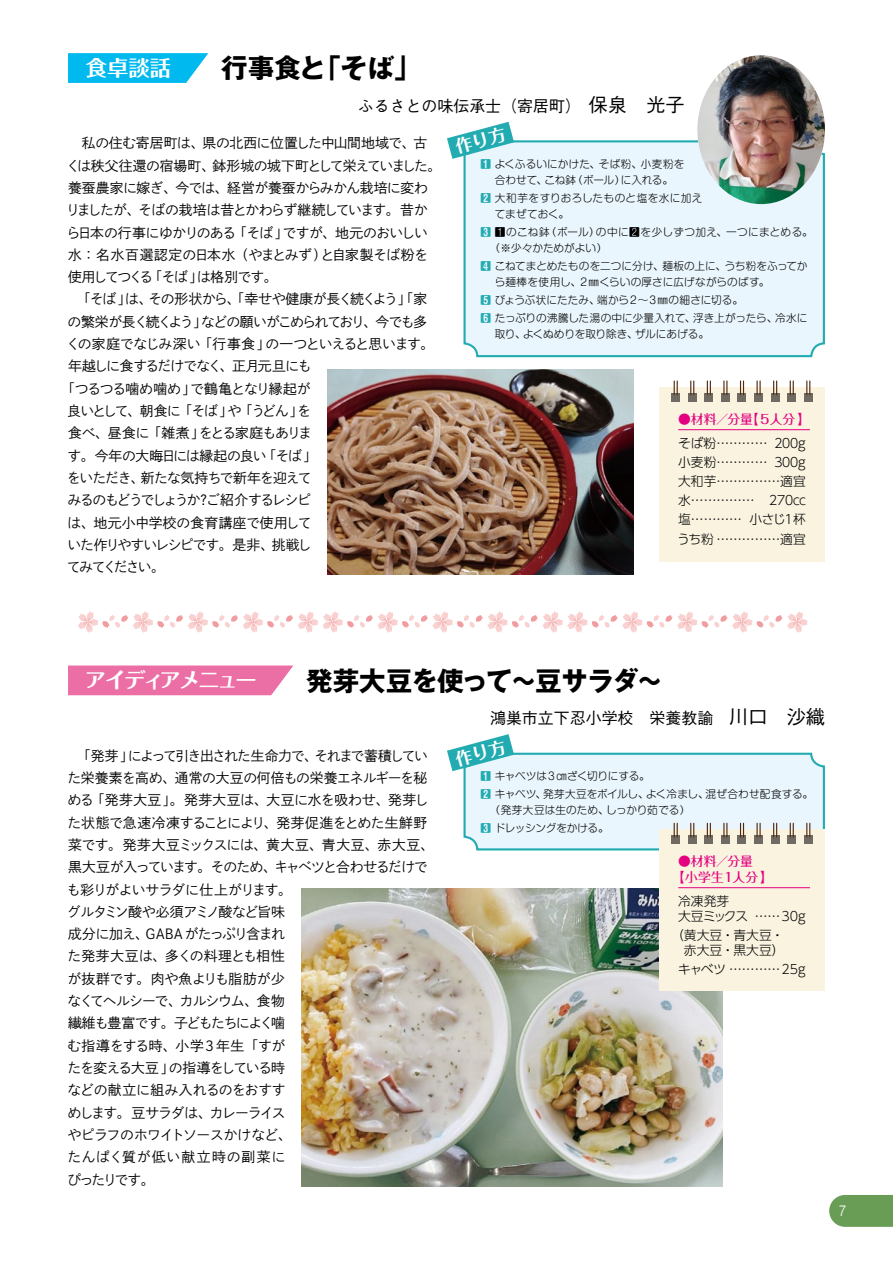
<style>
.page{position:relative;width:893px;height:1263px;background:#fff}
.page>*{position:absolute;margin:0;border:0;box-sizing:border-box;transform-origin:0 0}
.t1{font:700 26.55px "Gothic MB101 Pro";letter-spacing:-.035em;color:#000}
.t2{font:700 26.55px "Gothic MB101 Pro";letter-spacing:-.015em;color:#000}
.t3{font:700 21.3px "Folk Pro";letter-spacing:-.1em;color:#fff}
.t4{font:500 15.9px "Gothic BBB Pro";color:#000}
.t5{font:300 14.85px "Helvetica";color:#fff;scale:.9 1}
.t6{font:13.8px/22.4px "Shuei Go Kin Std L";letter-spacing:-.045em;color:#000}
.t7{font:13.8px "Shuei Go Kin Std L";letter-spacing:-.025em;color:#000}
.t8{font:13.8px "Shuei Go Kin Std L";letter-spacing:-.005em;color:#000}
.t9{font:13.8px "Shuei Go Kin Std L";letter-spacing:-.1em;color:#000}
.t10{font:13.8px "Shuei Go Kin Std L";letter-spacing:-.105em;color:#000}
.t11{font:13.8px "Shuei Go Kin Std L";letter-spacing:-.085em;color:#000}
.t12{font:13.8px "Shuei Go Kin Std L";letter-spacing:-.11em;color:#000}
.t13{font:13.8px "Shuei Go Kin Std L";letter-spacing:-.07em;color:#000}
.t14{font:13.8px "Shuei Go Kin Std L";letter-spacing:-.08em;color:#000}
.t15{font:13.8px "Shuei Go Kin Std L";letter-spacing:-.135em;color:#000}
.t16{font:300 12.75px/19.2px "UD Shin Go Pro";letter-spacing:-.05em;color:#000}
.t17{font:300 12.75px/14.9px "UD Shin Go Pro";color:#000;text-align:right}
.t18{font:500 12.75px/15.8px "Folk Pro";color:#e4007f}
.t19{font:300 12.75px/14.9px "UD Shin Go Pro";letter-spacing:-.025em;color:#000}
.t20{font:300 10.65px/15.9px "Shin M Go Pro";letter-spacing:.005em;color:#000}
.t21{font:300 10.65px/18px "Shin M Go Pro";letter-spacing:-.015em;color:#000}
.t22{font:300 10.65px/15.9px "Shin M Go Pro";letter-spacing:.035em;color:#000}
.s1{font-size:19.2px}
.s2{font-weight:700;color:#22acb1}
</style>
<div class="page">
<img style="left:302px;top:889px;width:421px;height:297px">
<div style="left:465px;top:141px;width:359px;height:215px;background:#eaf6fd;border-radius:13px"></div>
<div style="left:463px;top:140px;width:362px;height:217px;border:2px solid #22acb1;border-radius:13px"></div>
<div style="left:465px;top:754px;width:359px;height:95px;background:#eaf6fd;border-radius:13px"></div>
<div style="left:463px;top:753px;width:362px;height:97px;border:2px solid #22acb1;border-radius:13px"></div>
<svg style="left:68px;top:53px;width:140px;height:30px;background:#15bef0"></svg>
<div style="left:659px;top:387px;width:166px;height:174px;background:#f9f3e0"></div>
<div style="left:671px;top:393px;width:9px;height:9px;background:#6f6b62"></div>
<svg style="left:674px;top:380px;width:4px;height:15px"></svg>
<div style="left:688px;top:393px;width:8px;height:9px;background:#6f6b62"></div>
<svg style="left:690px;top:380px;width:4px;height:15px"></svg>
<div style="left:705px;top:393px;width:8px;height:9px;background:#6f6b62"></div>
<svg style="left:707px;top:380px;width:4px;height:15px"></svg>
<div style="left:721px;top:393px;width:8px;height:9px;background:#6f6b62"></div>
<svg style="left:723px;top:380px;width:4px;height:15px"></svg>
<div style="left:738px;top:393px;width:8px;height:9px;background:#6f6b62"></div>
<svg style="left:740px;top:380px;width:4px;height:15px"></svg>
<div style="left:754px;top:393px;width:9px;height:9px;background:#6f6b62"></div>
<svg style="left:756px;top:380px;width:5px;height:15px"></svg>
<div style="left:771px;top:393px;width:8px;height:9px;background:#6f6b62"></div>
<svg style="left:773px;top:380px;width:4px;height:15px"></svg>
<div style="left:787px;top:393px;width:9px;height:9px;background:#6f6b62"></div>
<svg style="left:790px;top:380px;width:4px;height:15px"></svg>
<div style="left:804px;top:393px;width:8px;height:9px;background:#6f6b62"></div>
<svg style="left:806px;top:380px;width:4px;height:15px"></svg>
<svg style="left:68px;top:665px;width:225px;height:30px;background:#ec77aa"></svg>
<div style="left:659px;top:829px;width:166px;height:162px;background:#f9f3e0"></div>
<div style="left:671px;top:835px;width:9px;height:9px;background:#6f6b62"></div>
<svg style="left:674px;top:823px;width:4px;height:14px"></svg>
<div style="left:688px;top:835px;width:8px;height:9px;background:#6f6b62"></div>
<svg style="left:690px;top:823px;width:4px;height:14px"></svg>
<div style="left:705px;top:835px;width:8px;height:9px;background:#6f6b62"></div>
<svg style="left:707px;top:823px;width:4px;height:14px"></svg>
<div style="left:721px;top:835px;width:8px;height:9px;background:#6f6b62"></div>
<svg style="left:723px;top:823px;width:4px;height:14px"></svg>
<div style="left:738px;top:835px;width:8px;height:9px;background:#6f6b62"></div>
<svg style="left:740px;top:823px;width:4px;height:14px"></svg>
<div style="left:754px;top:835px;width:9px;height:9px;background:#6f6b62"></div>
<svg style="left:756px;top:823px;width:5px;height:14px"></svg>
<div style="left:771px;top:835px;width:8px;height:9px;background:#6f6b62"></div>
<svg style="left:773px;top:823px;width:4px;height:14px"></svg>
<div style="left:787px;top:835px;width:9px;height:9px;background:#6f6b62"></div>
<svg style="left:790px;top:823px;width:4px;height:14px"></svg>
<div style="left:804px;top:835px;width:8px;height:9px;background:#6f6b62"></div>
<svg style="left:806px;top:823px;width:4px;height:14px"></svg>
<svg style="left:78px;top:611px;width:730px;height:22px"></svg>
<hr style="left:678px;top:429px;width:132px;height:1px;background:#e4007f">
<hr style="left:678px;top:887px;width:132px;height:1px;background:#e4007f">
<svg style="left:829px;top:1195px;width:64px;height:32px;background:#72a25f"></svg>
<img style="left:327px;top:370px;width:307px;height:204px">
<img style="left:697px;top:55px;width:128px;height:149px">
<svg style="left:447px;top:122px;width:67px;height:37px"></svg>
<svg style="left:447px;top:734px;width:67px;height:37px"></svg>
<h2 class="t3" style="left:86px;top:50px;width:87px">食卓談話</h2>
<h1 class="t2" style="left:221px;top:46px;width:201px">行事食と「そば」</h1>
<p class="t4" style="left:358px;top:93px;width:328px">ふるさとの味伝承士（寄居町）　<span class="s1">保泉　光子</span></p>
<p class="t7" style="left:68px;top:134px;width:361px">　私の住む寄居町は、県の北西に位置した中山間地域で、古</p>
<p class="t7" style="left:66px;top:156px;width:376px">くは秩父往還の宿場町、鉢形城の城下町として栄えていました。</p>
<p class="t7" style="left:68px;top:178px;width:361px">養蚕農家に嫁ぎ、今では、経営が養蚕からみかん栽培に変わ</p>
<p class="t11" style="left:66px;top:201px;width:363px">りましたが、そばの栽培は昔とかわらず継続しています。昔か</p>
<p class="t6" style="left:66px;top:221px;width:363px">ら日本の行事にゆかりのある「そば」ですが、地元のおいしい</p>
<p class="t8" style="left:68px;top:245px;width:362px">水：名水百選認定の日本水（やまとみず）と自家製そば粉を</p>
<p class="t9" style="left:68px;top:268px;width:211px">使用してつくる「そば」は格別です。</p>
<p class="t6" style="left:68px;top:288px;width:361px">　「そば」は、その形状から、「幸せや健康が長く続くよう」「家</p>
<p class="t10" style="left:68px;top:312px;width:361px">の繁栄が長く続くよう」などの願いがこめられており、今でも多</p>
<p class="t6" style="left:66px;top:333px;width:369px">くの家庭でなじみ深い「行事食」の一つといえると思います。</p>
<p class="t13" style="left:68px;top:357px;width:245px">年越しに食するだけでなく、正月元旦にも</p>
<p class="t6" style="left:61px;top:377px;width:251px">「つるつる噛め噛め」で鶴亀となり縁起が</p>
<p class="t9" style="left:67px;top:402px;width:246px">良いとして、朝食に「そば」や「うどん」を</p>
<p class="t6" style="left:68px;top:422px;width:245px">食べ、昼食に「雑煮」をとる家庭もありま</p>
<p class="t7" style="left:67px;top:446px;width:251px">す。今年の大晦日には縁起の良い「そば」</p>
<p class="t6" style="left:67px;top:467px;width:246px">をいただき、新たな気持ちで新年を迎えて</p>
<p class="t12" style="left:68px;top:491px;width:245px">みるのもどうでしょうか？ご紹介するレシピ</p>
<p class="t8" style="left:68px;top:513px;width:246px">は、地元小中学校の食育講座で使用して</p>
<p class="t14" style="left:67px;top:535px;width:246px">いた作りやすいレシピです。是非、挑戦し</p>
<p class="t15" style="left:67px;top:558px;width:99px">てみてください。</p>
<p class="t20" style="left:480px;top:155px;width:205px;text-align:center"><span class="s2">1</span> よくふるいにかけた、そば粉、小麦粉を合わせて、こね鉢（ボール）に入れる。</p>
<p class="t22" style="left:495px;top:189px;width:209px;text-indent:-14px"><span class="s2">2</span> 大和芋をすりおろしたものと塩を水に加えてまぜておく。</p>
<p class="t20" style="left:489px;top:223px;width:325px;text-indent:-9px"><span class="s2">3</span> 1のこね鉢（ボール）の中に2を少しずつ加え、一つにまとめる。（※少々かためがよい）</p>
<p class="t20" style="left:495px;top:257px;width:314px;text-indent:-14px"><span class="s2">4</span> こねてまとめたものを二つに分け、麺板の上に、うち粉をふってから麺棒を使用し、２㎜くらいの厚さに広げながらのばす。</p>
<p class="t20" style="left:480px;top:290px;width:329px;line-height:18px"><span class="s2">5</span> びょうぶ状にたたみ、端から２～３㎜の細さに切る。<br><span class="s2">6</span> たっぷりの沸騰した湯の中に少量入れて、浮き上がったら、冷水に</p>
<p class="t20" style="left:495px;top:325px;width:216px">取り、よくぬめりを取り除き、ザルにあげる。</p>
<p class="t18" style="left:678px;top:409px;width:133px">●材料／分量【５人分】</p>
<p class="t16" style="left:677px;top:433px;width:133px">そば粉…………… ２００ｇ小麦粉………… ３００ｇ大和芋……………適宜水…………… ２７０㏄塩………… 小さじ1杯うち粉………………適宜</p>
<h2 class="t3" style="left:85px;top:662px;width:174px">アイディアメニュー</h2>
<h1 class="t1" style="left:306px;top:658px;width:352px">発芽大豆を使って〜豆サラダ～</h1>
<p class="t6" style="left:67px;top:744px;width:369px">　「発芽」によって引き出された生命力で、それまで蓄積していた栄養素を高め、通常の大豆の何倍もの栄養エネルギーを秘める「発芽大豆」。発芽大豆は、大豆に水を吸わせ、発芽した状態で急速冷凍することにより、発芽促進をとめた生鮮野菜です。発芽大豆ミックスには、黄大豆、青大豆、赤大豆、黒大豆が入っています。そのため、キャベツと合わせるだけでも彩りがよいサラダに仕上がります。<br>グルタミン酸や必須アミノ酸など旨味<br>成分に加え、GABA がたっぷり含まれ<br>た発芽大豆は、多くの料理とも相性<br>が抜群です。肉や魚よりも脂肪が少<br>なくてヘルシーで、カルシウム、食物<br>繊維も豊富です。子どもたちによく噛<br>む指導をする時、小学3 年生「すが<br>たを変える大豆」の指導をしている時<br>などの献立に組み入れるのをおすす<br>めします。豆サラダは、カレーライス<br>やピラフのホワイトソースかけなど、<br>たんぱく質が低い献立時の副菜に<br>ぴったりです。</p>
<p class="t4" style="left:490px;top:705px;width:336px">鴻巣市立下忍小学校　栄養教諭　<span class="s1">川口　沙織</span></p>
<p class="t21" style="left:480px;top:765px;width:334px"><span class="s2">1</span> キャベツは３㎝ざく切りにする。<br><span class="s2">2</span> キャベツ、発芽大豆をボイルし、よく冷まし、混ぜ合わせ配食する。</p>
<p class="t20" style="left:480px;top:799px;width:211px;line-height:18px;text-indent:9px">（発芽大豆は生のため、しっかり茹でる）<br><span class="s2">3</span> ドレッシングをかける。</p>
<p class="t18" style="left:672px;top:851px;width:103px;text-indent:6px">●材料／分量<br>【小学生１人分】</p>
<p class="t19" style="left:678px;top:893px;width:132px">冷凍発芽<br>大豆ミックス… ……30ｇ</p>
<p class="t17" style="left:671px;top:927px;width:115px">（黄大豆・青大豆・赤大豆・黒大豆）</p>
<p class="t17" style="left:678px;top:961px;width:129px">キャベツ……………25g</p>
<p class="t5" style="left:839px;top:1198px;width:10px">7</p>
</div>
